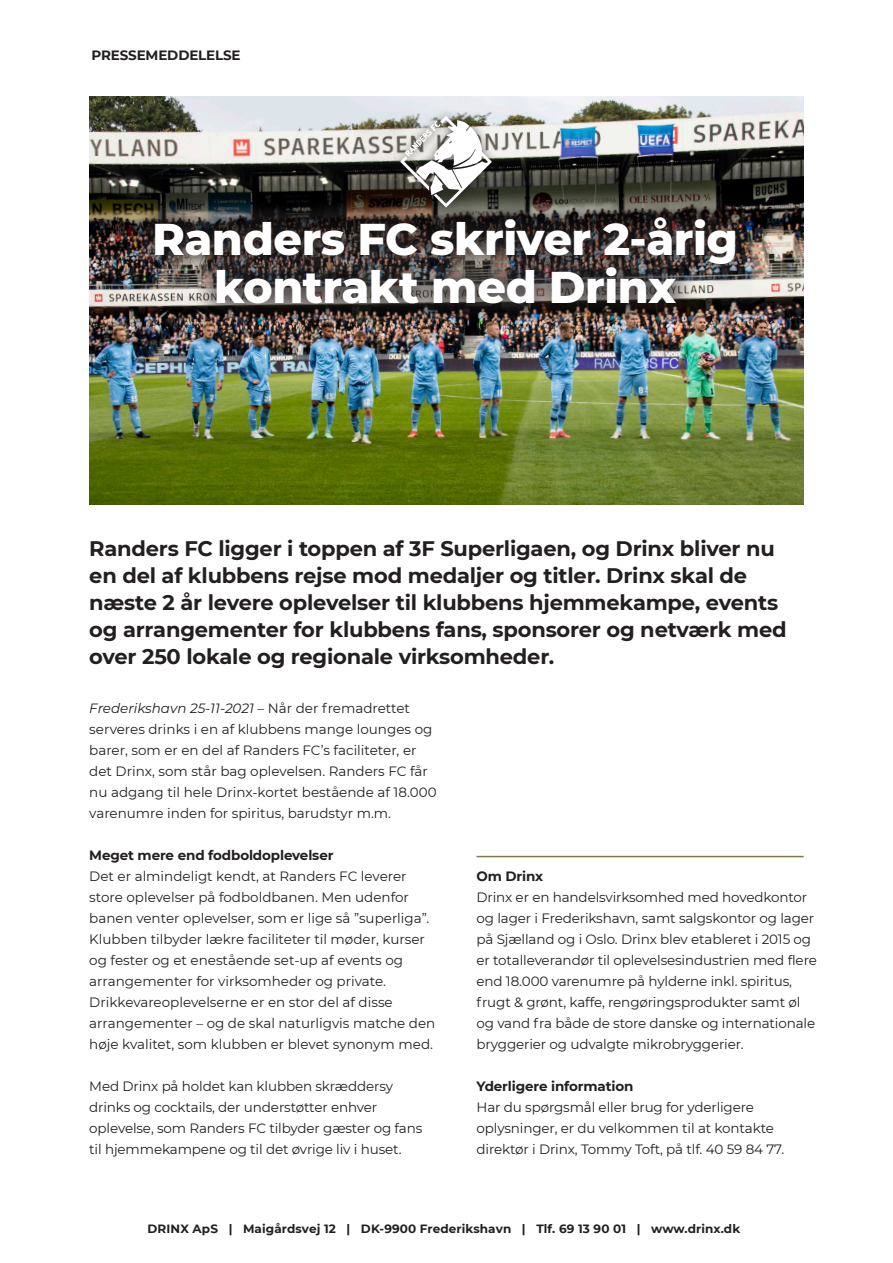
<style>
.page{position:relative;width:893px;height:1263px;background:#fff}
.page>*{position:absolute;margin:0;border:0;box-sizing:border-box;transform-origin:0 0}
.t1{font:800 44.55px/47.8px "Montserrat";letter-spacing:-.01em;color:#fff;text-align:center}
.t2{font:700 21px/27px "Montserrat";letter-spacing:-.01em;color:#231f20}
.t3{font:13.5px/21px "Montserrat";letter-spacing:-.01em;color:#231f20}
.t4{font:700 13.5px "Montserrat";letter-spacing:-.01em;color:#231f20}
.t5{font:700 12px "Montserrat";letter-spacing:.01em;color:#231f20}
.s1{font-style:italic}
</style>
<div class="page">
<img style="left:89px;top:97px;width:715px;height:408px">
<div style="left:130px;top:193px;width:630px;height:135px;background:#231f20;opacity:.75"></div>
<hr style="left:476px;top:856px;width:328px;height:1px;background:#837653">
<img style="left:390px;top:106px;width:113px;height:111px">
<p class="t4" style="left:91px;top:45px;width:151px">PRESSEMEDDELELSE</p>
<p class="t1" style="left:152px;top:213px;width:587px">Randers FC skriver 2-årig kontrakt med Drinx</p>
<p class="t2" style="left:89px;top:534px;width:699px">Randers FC ligger i toppen af 3F Superligaen, og Drinx bliver nu en del af klubbens rejse mod medaljer og titler. Drinx skal de næste 2 år levere oplevelser til klubbens hjemmekampe, events og arrangementer for klubbens fans, sponsorer og netværk med over 250 lokale og regionale virksomheder.</p>
<p class="t3" style="left:89px;top:697px;width:349px"><span class="s1">Frederikshavn 25-11-2021</span> – Når der fremadrettet serveres drinks i en af klubbens mange lounges og barer, som er en del af Randers FC’s faciliteter, er det Drinx, som står bag oplevelsen. Randers FC får nu adgang til hele Drinx-kortet bestående af 18.000 varenumre inden for spiritus, barudstyr m.m.</p>
<p class="t4" style="left:89px;top:845px;width:246px">Meget mere end fodboldoplevelser</p>
<p class="t3" style="left:89px;top:865px;width:348px">Det er almindeligt kendt, at Randers FC leverer store oplevelser på fodboldbanen. Men udenfor banen venter oplevelser, som er lige så ”superliga”.<br>Klubben tilbyder lækre faciliteter til møder, kurser og fester og et enestående set-up af events og arrangementer for virksomheder og private.<br>Drikkevareoplevelserne er en stor del af disse arrangementer – og de skal naturligvis matche den høje kvalitet, som klubben er blevet synonym med.</p>
<p class="t3" style="left:89px;top:1075px;width:335px">Med Drinx på holdet kan klubben skræddersy drinks og cocktails, der understøtter enhver oplevelse, som Randers FC tilbyder gæster og fans til hjemmekampene og til det øvrige liv i huset.</p>
<p class="t4" style="left:476px;top:867px;width:68px">Om Drinx</p>
<p class="t3" style="left:476px;top:887px;width:342px">Drinx er en handelsvirksomhed med hovedkontor og lager i Frederikshavn, samt salgskontor og lager på Sjælland og i Oslo. Drinx blev etableret i 2015 og er totalleverandør til oplevelsesindustrien med flere end 18.000 varenumre på hylderne inkl. spiritus, frugt &amp; grønt, kaffe, rengøringsprodukter samt øl og vand fra både de store danske og internationale bryggerier og udvalgte mikrobryggerier.</p>
<p class="t4" style="left:476px;top:1077px;width:158px">Yderligere information</p>
<p class="t3" style="left:476px;top:1097px;width:309px">Har du spørgsmål eller brug for yderligere oplysninger, er du velkommen til at kontakte direktør i Drinx, Tommy Toft, på tlf. 40 59 84 77.</p>
<p class="t5" style="left:148px;top:1220px;width:594px">DRINX ApS | Maigårdsvej 12 | DK-9900 Frederikshavn | Tlf. 69 13 90 01 | www.drinx.dk</p>
</div>
